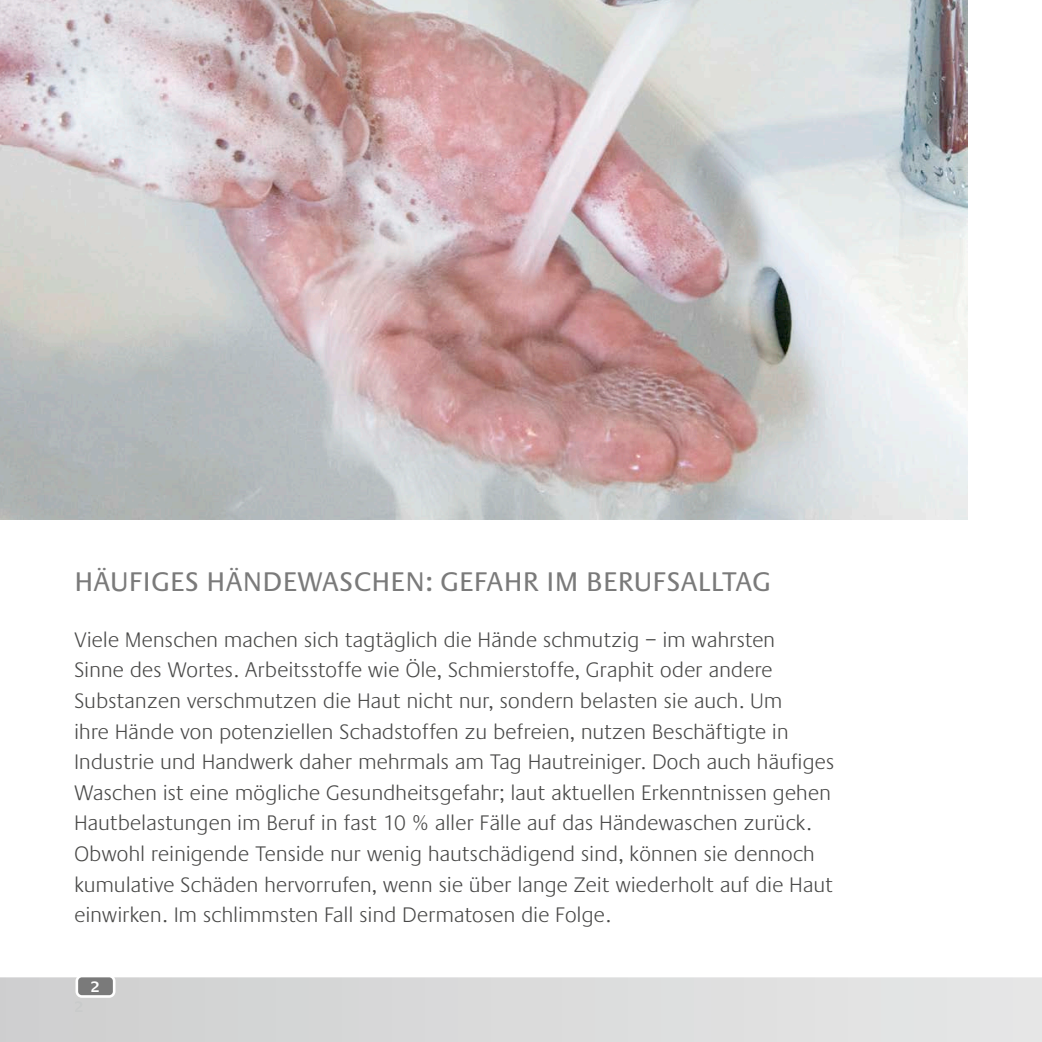
<style>
.page{position:relative;width:1042px;height:1042px;background:#fff}
.page>*{position:absolute;margin:0;border:0;box-sizing:border-box;transform-origin:0 0}
.t1{font:28px "Praxis";letter-spacing:.01em;color:#7a7a7a}
.t2{font:300 21.88px/30.6px "Praxis";letter-spacing:.02em;color:#484847}
.t3{font:600 15.75px "Praxis";color:#fff}
</style>
<div class="page">
<img style="left:0;top:0;width:967px;height:519px">
<svg style="left:0;top:977px;width:1042px;height:65px;background:#dadbdb"></svg>
<svg style="left:75px;top:977px;width:40px;height:35px"></svg>
<p class="t1" style="left:74px;top:567px;width:698px">HÄUFIGES HÄNDEWASCHEN: GEFAHR IM BERUFSALLTAG</p>
<p class="t2" style="left:74px;top:625px;width:761px">Viele Menschen machen sich tagtäglich die Hände schmutzig – im wahrsten<br>Sinne des Wortes. Arbeitsstoffe wie Öle, Schmierstoffe, Graphit oder andere Substanzen verschmutzen die Haut nicht nur, sondern belasten sie auch. Um<br>ihre Hände von potenziellen Schadstoffen zu befreien, nutzen Beschäftigte in Industrie und Handwerk daher mehrmals am Tag Hautreiniger. Doch auch häufiges Waschen ist eine mögliche Gesundheitsgefahr; laut aktuellen Erkenntnissen gehen Hautbelastungen im Beruf in fast 10 % aller Fälle auf das Händewaschen zurück.<br>Obwohl reinigende Tenside nur wenig hautschädigend sind, können sie dennoch kumulative Schäden hervorrufen, wenn sie über lange Zeit wiederholt auf die Haut einwirken. Im schlimmsten Fall sind Dermatosen die Folge.</p>
<p class="t3" style="left:91px;top:978px;width:10px">2</p>
</div>
